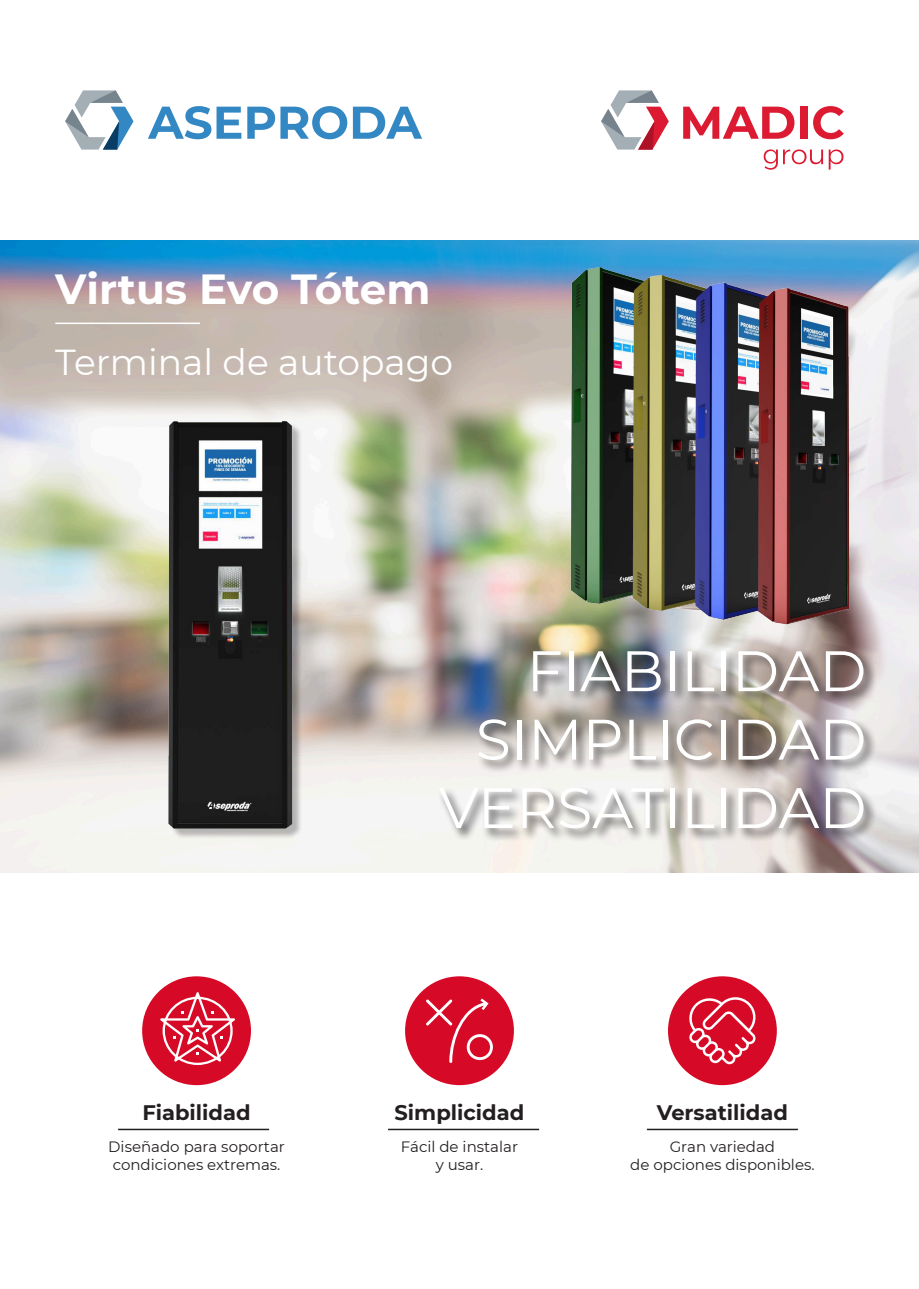
<style>
.page{position:relative;width:919px;height:1289px;background:#fff}
.page>*{position:absolute;margin:0;border:0;box-sizing:border-box;transform-origin:0 0}
.t1{font:57px "Montserrat";color:#fff}
.t2{font:700 42px "Montserrat";color:#fff}
.t3{font:36px "Montserrat";color:#fff}
.t4{font:700 21px "Montserrat";color:#231f20}
.t5{font:15px "Montserrat";color:#231f20}
</style>
<div class="page">
<svg style="left:601px;top:90px;width:67px;height:60px"></svg>
<svg style="left:683px;top:107px;width:111px;height:32px"></svg>
<div style="left:800px;top:107px;width:7px;height:32px;background:#dc1a32"></div>
<svg style="left:813px;top:106px;width:30px;height:33px"></svg>
<svg style="left:763px;top:149px;width:14px;height:21px"></svg>
<svg style="left:783px;top:149px;width:60px;height:21px"></svg>
<img style="left:0;top:240px;width:918px;height:632px">
<img style="left:145px;top:409px;width:172px;height:440px">
<hr style="left:55px;top:322px;width:145px;height:2px;background:#fff">
<div style="left:142px;top:976px;width:109px;height:109px;background:#d60a26;border-radius:50%"></div>
<svg style="left:160px;top:992px;width:75px;height:72px"></svg>
<hr style="left:118px;top:1128px;width:151px;height:2px;background:#231f20">
<hr style="left:388px;top:1128px;width:151px;height:2px;background:#231f20">
<hr style="left:647px;top:1128px;width:150px;height:2px;background:#231f20">
<div style="left:405px;top:976px;width:109px;height:109px;background:#d60a26;border-radius:50%"></div>
<div style="left:668px;top:976px;width:108px;height:109px;background:#d60a26;border-radius:50%"></div>
<svg style="left:65px;top:90px;width:68px;height:60px"></svg>
<svg style="left:148px;top:106px;width:93px;height:33px"></svg>
<svg style="left:247px;top:106px;width:100px;height:33px"></svg>
<svg style="left:353px;top:107px;width:69px;height:32px"></svg>
<div style="left:437px;top:649px;width:440px;height:193px;background:#231f20;opacity:.75"></div>
<img style="left:545px;top:250px;width:324px;height:400px">
<svg style="left:426px;top:998px;width:67px;height:64px"></svg>
<svg style="left:689px;top:997px;width:67px;height:67px"></svg>
<p class="t2" style="left:55px;top:259px;width:376px">Virtus Evo Tótem</p>
<p class="t3" style="left:55px;top:337px;width:399px">Terminal de autopago</p>
<p class="t4" style="left:142px;top:1097px;width:110px">Fiabilidad</p>
<p class="t5" style="left:108px;top:1136px;width:178px">Diseñado para soportar</p>
<p class="t5" style="left:113px;top:1154px;width:169px">condiciones extremas.</p>
<p class="t1" style="left:526px;top:631px;width:341px">FIABILIDAD</p>
<p class="t1" style="left:475px;top:700px;width:392px">SIMPLICIDAD</p>
<p class="t1" style="left:439px;top:768px;width:429px">VERSATILIDAD</p>
<p class="t4" style="left:394px;top:1097px;width:131px">Simplicidad</p>
<p class="t5" style="left:401px;top:1136px;width:119px">Fácil de instalar</p>
<p class="t5" style="left:436px;top:1154px;width:49px">y usar.</p>
<p class="t4" style="left:656px;top:1097px;width:133px">Versatilidad</p>
<p class="t5" style="left:669px;top:1136px;width:107px">Gran variedad</p>
<p class="t5" style="left:630px;top:1154px;width:186px">de opciones disponibles.</p>
</div>
